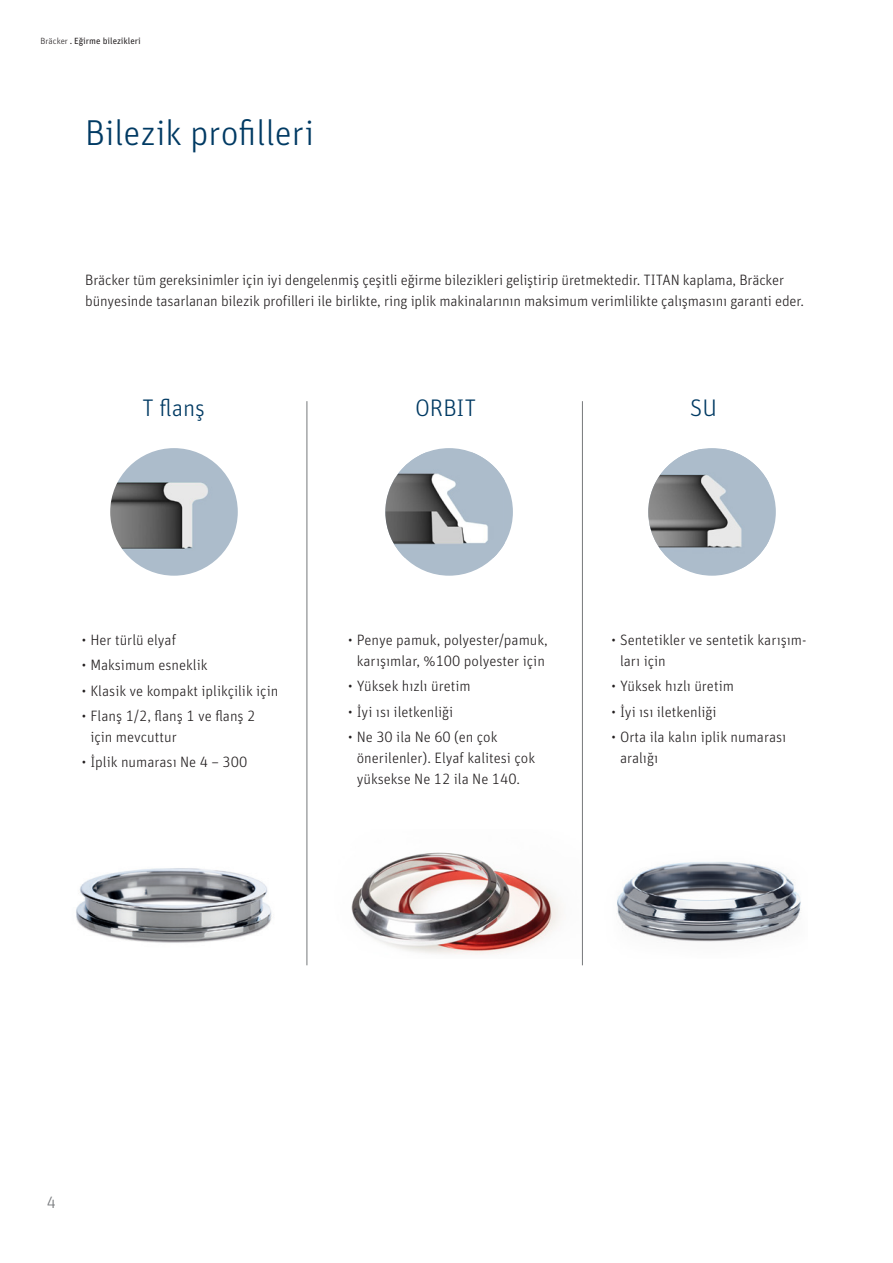
<style>
.page{position:relative;width:893px;height:1263px;background:#fff}
.page>*{position:absolute;margin:0;border:0;box-sizing:border-box;transform-origin:0 0}
.t1{font:300 36px "Unit Pro";color:#003a63}
.t2{font:300 24px "Unit Pro";color:#003a63}
.t3{font:300 16.5px "Unit Pro";color:#76787b}
.t4{font:300 15px/21px "Unit Pro";color:#231f20}
.t5{font:9px "Unit Pro";color:#231f20}
.s1{font-weight:300}
</style>
<div class="page">
<img style="left:76px;top:868px;width:196px;height:75px">
<img style="left:617px;top:862px;width:184px;height:80px">
<img style="left:110px;top:448px;width:128px;height:128px;border-radius:64px">
<div style="left:385px;top:448px;width:128px;height:128px;background:#acbccb;border-radius:50%"></div>
<img style="left:385px;top:452px;width:119px;height:106px">
<div style="left:648px;top:448px;width:128px;height:128px;background:#acbccb;border-radius:50%"></div>
<img style="left:648px;top:449px;width:121px;height:119px">
<img style="left:306px;top:829px;width:276px;height:129px">
<hr style="left:307px;top:401px;width:1px;height:564px;background:#76787b">
<hr style="left:582px;top:401px;width:1px;height:564px;background:#76787b">
<p class="t5" style="left:41px;top:34px;width:102px"><span class="s1">Bräcker</span> . Eğirme bilezikleri</p>
<h1 class="t1" style="left:85px;top:108px;width:231px">Bilezik profilleri</h1>
<p class="t4" style="left:85px;top:269px;width:720px">Bräcker tüm gereksinimler için iyi dengelenmiş çeşitli eğirme bilezikleri geliştirip üretmektedir. TITAN kaplama, Bräcker bünyesinde tasarlanan bilezik profilleri ile birlikte, ring iplik makinalarının maksimum verimlilikte çalışmasını garanti eder.</p>
<h2 class="t2" style="left:142px;top:391px;width:64px">T flanş</h2>
<h2 class="t2" style="left:415px;top:391px;width:63px">ORBIT</h2>
<h2 class="t2" style="left:690px;top:391px;width:29px">SU</h2>
<p class="t4" style="left:82px;top:629px;width:96px">• Her türlü elyaf</p>
<p class="t4" style="left:82px;top:654px;width:127px">• Maksimum esneklik</p>
<p class="t4" style="left:82px;top:679px;width:198px">• Klasik ve kompakt iplikçilik için</p>
<p class="t4" style="left:90px;top:704px;width:167px;text-indent:-9px">• Flanş 1/2, flanş 1 ve flanş 2 için mevcuttur</p>
<p class="t4" style="left:82px;top:751px;width:167px">• İplik numarası Ne 4 – 300</p>
<p class="t4" style="left:348px;top:629px;width:201px;text-align:center">• Penye pamuk, polyester/pamuk, karışımlar, %100 polyester için</p>
<p class="t4" style="left:348px;top:675px;width:124px">• Yüksek hızlı üretim</p>
<p class="t4" style="left:348px;top:700px;width:107px">• İyi ısı iletkenliği</p>
<p class="t4" style="left:357px;top:725px;width:180px;text-indent:-9px">• Ne 30 ila Ne 60 (en çok önerilenler). Elyaf kalitesi çok yüksekse Ne 12 ila Ne 140.</p>
<p class="t4" style="left:620px;top:629px;width:188px;text-indent:-9px">• Sentetikler ve sentetik karışım&shy;ları için</p>
<p class="t4" style="left:611px;top:675px;width:124px">• Yüksek hızlı üretim</p>
<p class="t4" style="left:611px;top:700px;width:107px">• İyi ısı iletkenliği</p>
<p class="t4" style="left:620px;top:725px;width:168px;text-indent:-9px">• Orta ila kalın iplik numarası aralığı</p>
<p class="t3" style="left:46px;top:1191px;width:11px">4</p>
</div>
